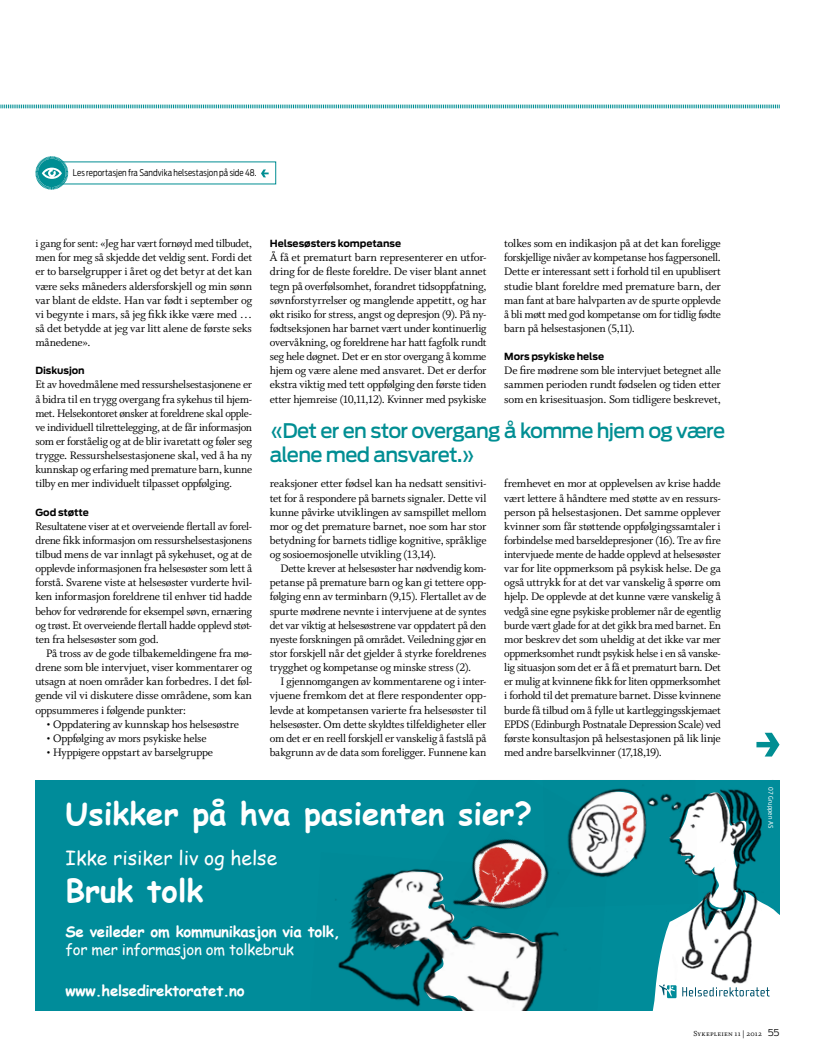
<style>
.page{position:relative;width:815px;height:1053px;background:#fff}
.page>*{position:absolute;margin:0;border:0;box-sizing:border-box;transform-origin:0 0}
.t1{font:700 31.25px "Comic Sans MS";color:#fff}
.t2{font:500 20px/23.8px "Antenna";letter-spacing:-.035em;color:#008e93}
.t3{font:19.25px "Comic Sans MS";color:#fff}
.t4{font:700 15px "Comic Sans MS";letter-spacing:-.02em;color:#fff}
.t5{font:15px "Comic Sans MS";letter-spacing:-.02em;color:#fff}
.t6{font:12.12px/14.1px "Whitman Roman LF";letter-spacing:-.02em;color:#000;text-align:justify}
.t7{font:700 9.75px "Antenna";letter-spacing:-.005em;color:#000}
.t8{font:300 9.12px "Antenna Cond";letter-spacing:.005em;color:#000}
.t9{font:8.12px "Whitman Small Caps Os F";letter-spacing:.02em;color:#000}
.t10{font:6.25px "Neo Sans Std";color:#fff}
.s1{font-family:"Antenna";font-weight:300;font-size:9.38px}
</style>
<div class="page">
<svg style="left:756px;top:732px;width:24px;height:24px"></svg>
<svg style="left:0;top:104px;width:780px;height:5px;background:#98d1d3"></svg>
<div style="left:35px;top:780px;width:745px;height:230px;background:#008c9a"></div>
<img style="left:335px;top:852px;width:235px;height:158px">
<img style="left:454px;top:839px;width:103px;height:91px">
<svg style="left:570px;top:789px;width:210px;height:221px"></svg>
<svg style="left:261px;top:169px;width:8px;height:8px"></svg>
<svg style="left:35px;top:156px;width:34px;height:34px"></svg>
<p class="t8" style="left:73px;top:168px;width:185px">Les reportasjen fra Sandvika helsestasjon på side 48.</p>
<p class="t6" style="left:35px;top:236px;width:218px">i gang for sent: «Jeg har vært fornøyd med tilbudet, men for meg så skjedde det veldig sent. Fordi det er to barselgrupper i året og det betyr at det kan være seks måneders aldersforskjell og min sønn var blant de eldste. Han var født i september og vi begynte i mars, så jeg fikk ikke være med … så det betydde at jeg var litt alene de første seks månedene».</p>
<p class="t7" style="left:35px;top:365px;width:51px">Diskusjon</p>
<p class="t6" style="left:35px;top:378px;width:218px">Et av hovedmålene med ressurshelsestasjonene er å bidra til en trygg overgang fra sykehus til hjem&shy;met. Helsekontoret ønsker at foreldrene skal opple&shy;ve individuell tilrettelegging, at de får informasjon som er forståelig og at de blir ivaretatt og føler seg trygge. Ressurshelsestasjonene skal, ved å ha ny kunnskap og erfaring med premature barn, kunne tilby en mer individuelt tilpasset oppfølging.</p>
<p class="t7" style="left:35px;top:506px;width:55px">God støtte</p>
<p class="t6" style="left:35px;top:519px;width:218px">Resultatene viser at et overveiende flertall av forel&shy;drene fikk informasjon om ressurshelsestasjonens tilbud mens de var innlagt på sykehuset, og at de opplevde informasjonen fra helsesøster som lett å forstå. Svarene viste at helsesøster vurderte hvil&shy;ken informasjon foreldrene til enhver tid hadde behov for vedrørende for eksempel søvn, ernæring og trøst. Et overveiende flertall hadde opplevd støt&shy;ten fra helsesøster som god.</p>
<p class="t6" style="left:35px;top:646px;width:218px;text-indent:11px">På tross av de gode tilbakemeldingene fra mø&shy;drene som ble intervjuet, viser kommentarer og utsagn at noen områder kan forbedres. I det føl&shy;gende vil vi diskutere disse områdene, som kan oppsummeres i følgende punkter:</p>
<p class="t6" style="left:46px;top:717px;width:194px">• Oppdatering av kunnskap hos helsesøstre</p>
<p class="t6" style="left:46px;top:731px;width:162px">• Oppfølging av mors psykiske helse</p>
<p class="t6" style="left:46px;top:745px;width:168px">• Hyppigere oppstart av barselgruppe</p>
<p class="t7" style="left:270px;top:238px;width:133px">Helsesøsters kompetanse</p>
<p class="t6" style="left:270px;top:251px;width:218px">Å få et prematurt barn representerer en utfor&shy;dring for de fleste foreldre. De viser blant annet tegn på overfølsomhet, forandret tidsoppfatning, søvnforstyrrelser og manglende appetitt, og har økt risiko for stress, angst og depresjon (9). På ny&shy;fødtseksjonen har barnet vært under kontinuerlig overvåkning, og foreldrene har hatt fagfolk rundt seg hele døgnet. Det er en stor overgang å komme hjem og være alene med ansvaret. Det er derfor ekstra viktig med tett oppfølging den første tiden etter hjemreise (10,11,12). Kvinner med psykiske</p>
<p class="t6" style="left:504px;top:236px;width:218px">tolkes som en indikasjon på at det kan foreligge forskjellige nivåer av kompetanse hos fagpersonell.<br>Dette er interessant sett i forhold til en upublisert studie blant foreldre med premature barn, der man fant at bare halvparten av de spurte opplevde å bli møtt med god kompetanse om for tidlig fødte barn på helsestasjonen (5,11).</p>
<p class="t7" style="left:504px;top:351px;width:101px">Mors psykiske helse</p>
<p class="t6" style="left:504px;top:364px;width:218px">De fire mødrene som ble intervjuet betegnet alle sammen perioden rundt fødselen og tiden etter som en krisesituasjon. Som tidligere beskrevet,</p>
<h2 class="t2" style="left:270px;top:419px;width:457px">«Det er en stor overgang å komme hjem og være alene med ansvaret.»</h2>
<p class="t6" style="left:270px;top:477px;width:218px">reaksjoner etter fødsel kan ha nedsatt sensitivi&shy;tet for å respondere på barnets signaler. Dette vil kunne påvirke utviklingen av samspillet mellom mor og det premature barnet, noe som har stor betydning for barnets tidlige kognitive, språklige og sosioemosjonelle utvikling (13,14).</p>
<p class="t6" style="left:270px;top:561px;width:218px;text-indent:11px">Dette krever at helsesøster har nødvendig kom&shy;petanse på premature barn og kan gi tettere opp&shy;følging enn av terminbarn (9,15). Flertallet av de spurte mødrene nevnte i intervjuene at de syntes det var viktig at helsesøstrene var oppdatert på den nyeste forskningen på området. Veiledning gjør en stor forskjell når det gjelder å styrke foreldrenes trygghet og kompetanse og minske stress (2).</p>
<p class="t6" style="left:270px;top:674px;width:218px;text-indent:11px">I gjennomgangen av kommentarene og i inter&shy;vjuene fremkom det at flere respondenter opp&shy;levde at kompetansen varierte fra helsesøster til helsesøster. Om dette skyldtes tilfeldigheter eller om det er en reell forskjell er vanskelig å fastslå på bakgrunn av de data som foreligger. Funnene kan</p>
<p class="t6" style="left:504px;top:477px;width:218px">fremhevet en mor at opplevelsen av krise hadde vært lettere å håndtere med støtte av en ressurs&shy;person på helsestasjonen. Det samme opplever kvinner som får støttende oppfølgingssamtaler i forbindelse med barseldepresjoner (16). Tre av fire intervjuede mente de hadde opplevd at helsesøster var for lite oppmerksom på psykisk helse. De ga også uttrykk for at det var vanskelig å spørre om hjelp. De opplevde at det kunne være vanskelig å vedgå sine egne psykiske problemer når de egentlig burde vært glade for at det gikk bra med barnet. En mor beskrev det som uheldig at det ikke var mer oppmerksomhet rundt psykisk helse i en så vanske&shy;lig situasjon som det er å få et prematurt barn. Det er mulig at kvinnene fikk for liten oppmerksomhet i forhold til det premature barnet. Disse kvinnene burde få tilbud om å fylle ut kartleggingsskjemaet EPDS (Edinburgh Postnatale Depression Scale) ved første konsultasjon på helsestasjonen på lik linje med andre barselkvinner (17,18,19).</p>
<h1 class="t1" style="left:66px;top:790px;width:468px">Usikker på hva pasienten sier?</h1>
<h3 class="t3" style="left:66px;top:843px;width:213px">Ikke risiker liv og helse</h3>
<h1 class="t1" style="left:66px;top:867px;width:139px">Bruk tolk</h1>
<p class="t4" style="left:66px;top:920px;width:276px">Se veileder om kommunikasjon via tolk,</p>
<p class="t5" style="left:66px;top:938px;width:230px">for mer informasjon om tolkebruk</p>
<p class="t4" style="left:66px;top:979px;width:181px">www.helsedirektoratet.no</p>
<p class="t10" style="left:775px;top:786px;width:43px;rotate:90deg">07 Gruppen AS</p>
<p class="t9" style="left:693px;top:1029px;width:88px">Sykepleien 11 | 2012 <span class="s1">55</span></p>
</div>
